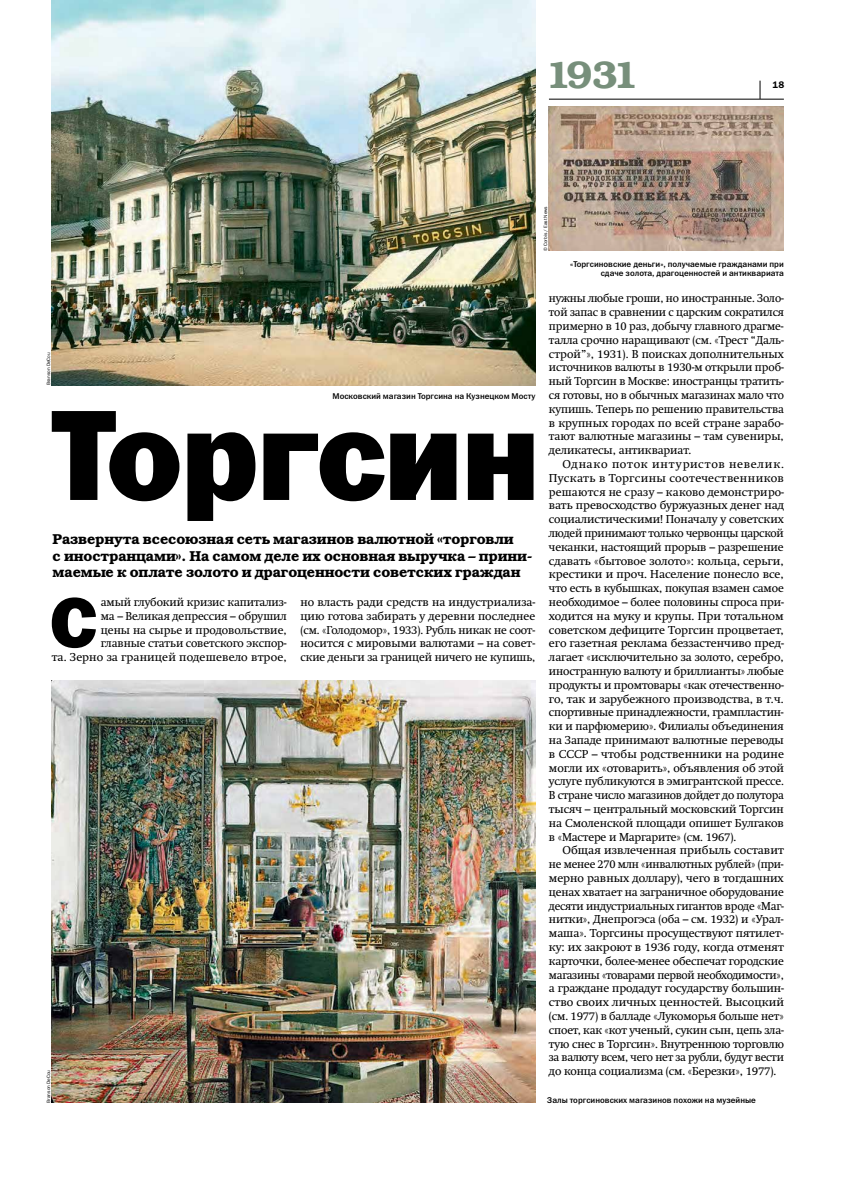
<style>
.page{position:relative;width:852px;height:1192px;background:#fff}
.page>*{position:absolute;margin:0;border:0;box-sizing:border-box;transform-origin:0 0}
.t1{font:129.62px "Franklin Gothic Heavy C";letter-spacing:-.02em;color:#000}
.t2{font:71.75px "Franklin Gothic Heavy C";color:#000}
.t3{font:38.38px "Bookman Demi ITC";color:#778f7b}
.t4{font:14.38px/16.8px "Bookman Demi ITC";letter-spacing:-.01em;color:#000}
.t5{font:11.38px/13.8px "Swift C";letter-spacing:-.005em;color:#000;text-align:justify}
.t6{font:9.62px "Franklin Gothic Demi C";color:#000}
.t7{font:8.38px/9.6px "Franklin Gothic Medium C";color:#000;text-align:right}
.t8{font:4.75px "Franklin Gothic Book C";color:#000}
</style>
<div class="page">
<svg style="left:759px;top:81px;width:1px;height:18px"></svg>
<hr style="left:548px;top:99px;width:235px;height:1px;background:#000">
<img style="left:548px;top:107px;width:235px;height:144px">
<img style="left:52px;top:680px;width:483px;height:423px">
<img style="left:52px;top:1px;width:483px;height:384px">
<h3 class="t3" style="left:545px;top:52px;width:94px">1931</h3>
<p class="t6" style="left:772px;top:79px;width:13px">18</p>
<p class="t8" style="left:46px;top:385px;width:34px;rotate:-90deg">Branson DeCou</p>
<p class="t7" style="left:332px;top:391px;width:204px">Московский магазин Торгсина на Кузнецком Мосту</p>
<h1 class="t1" style="left:52px;top:382px;width:490px">Торгсин</h1>
<p class="t4" style="left:53px;top:531px;width:481px">Развернута всесоюзная сеть магазинов валютной «торговли<br>с иностранцами». На самом деле их основная выручка – прини&shy;маемые к оплате золото и драгоценности советских граждан</p>
<h2 class="t2" style="left:50px;top:582px;width:49px">С</h2>
<p class="t5" style="left:52px;top:595px;width:236px;text-align:right">амый глубокий кризис капитализ-<br>ма – Великая депрессия – обрушил<br>цены на сырье и продовольствие,<br>главные статьи советского экспор-<br>та. Зерно за границей подешевело втрое,</p>
<p class="t5" style="left:300px;top:595px;width:236px">но власть ради средств на индустриализа&shy;цию готова забирать у деревни последнее (см. «Голодомор», 1933). Рубль никак не соот&shy;носится с мировыми валютами – на совет&shy;ские деньги за границей ничего не купишь,</p>
<p class="t8" style="left:46px;top:1103px;width:34px;rotate:-90deg">Branson DeCou</p>
<p class="t8" style="left:542px;top:251px;width:46px;rotate:-90deg">© Сorbis / East News</p>
<p class="t7" style="left:570px;top:259px;width:215px">«Торгсиновские деньги», получаемые гражданами при сдаче золота, драгоценностей и антиквариата</p>
<p class="t5" style="left:548px;top:292px;width:236px">нужны любые гроши, но иностранные. Золо&shy;той запас в сравнении с царским сократился примерно в 10 раз, добычу главного драгме&shy;талла срочно наращивают (см. «Трест “Даль&shy;строй”», 1931). В поисках дополнительных источников валюты в 1930-м открыли проб&shy;ный Торгсин в Москве: иностранцы тратить&shy;ся готовы, но в обычных магазинах мало что купишь. Теперь по решению правительства в крупных городах по всей стране зарабо&shy;тают валютные магазины – там сувениры, деликатесы, антиквариат.</p>
<p class="t5" style="left:548px;top:457px;width:236px;text-indent:14px">Однако поток интуристов невелик.<br>Пускать в Торгсины соотечественников решаются не сразу – каково демонстриро&shy;вать превосходство буржуазных денег над социалистическими! Поначалу у советских людей принимают только червонцы царской чеканки, настоящий прорыв – разрешение сдавать «бытовое золото»: кольца, серьги, крестики и проч. Население понесло все, что есть в кубышках, покупая взамен самое необходимое – более половины спроса при&shy;ходится на муку и крупы. При тотальном советском дефиците Торгсин процветает, его газетная реклама беззастенчиво пред&shy;лагает «исключительно за золото, серебро, иностранную валюту и бриллианты» любые продукты и промтовары «как отечественно&shy;го, так и зарубежного производства, в т. ч. спортивные принадлежности, грампластин&shy;ки и парфюмерию». Филиалы объединения на Западе принимают валютные переводы в СССР – чтобы родственники на родине могли их «отоварить», объявления об этой услуге публикуются в эмигрантской прессе.<br>В стране число магазинов дойдет до полутора тысяч – центральный московский Торгсин на Смоленской площади опишет Булгаков в «Мастере и Маргарите» (см. 1967).</p>
<p class="t5" style="left:548px;top:844px;width:236px;text-indent:14px">Общая извлеченная прибыль составит не менее 270 млн «инвалютных рублей» (при&shy;мерно равных доллару), чего в тогдашних ценах хватает на заграничное оборудование десяти индустриальных гигантов вроде «Маг&shy;нитки», Днепрогэса (оба – см. 1932) и «Урал&shy;маша». Торгсины просуществуют пятилет&shy;ку: их закроют в 1936 году, когда отменят карточки, более-менее обеспечат городские магазины «товарами первой необходимости», а граждане продадут государству большин&shy;ство своих личных ценностей. Высоцкий (см. 1977) в балладе «Лукоморья больше нет» споет, как «кот ученый, сукин сын, цепь зла&shy;тую снес в Торгсин». Внутреннюю торговлю за валюту всем, чего нет за рубли, будут вести до конца социализма (см. «Березки», 1977).</p>
<p class="t7" style="left:546px;top:1095px;width:210px">Залы торгсиновских магазинов похожи на музейные</p>
</div>
